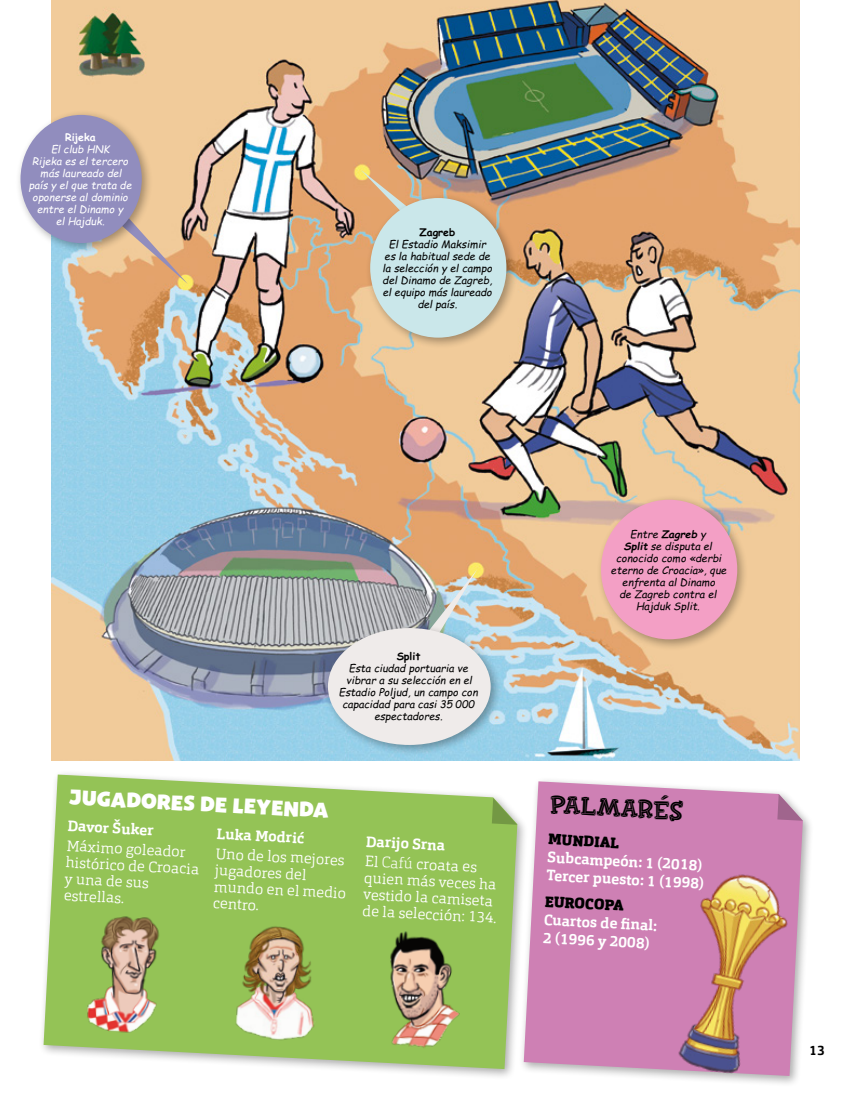
<style>
.page{position:relative;width:851px;height:1106px;background:#fff}
.page>*{position:absolute;margin:0;border:0;box-sizing:border-box;transform-origin:0 0}
._8_1_titulo_datos{font:700 27px "Fink";color:#000}
.t1{font:21px "Bango Pro";color:#fff}
._7_2_texto_jugadores{font:300 15px/16.5px "Orgon Slab";color:#fff}
._9_1_txt_PALMARES{font:700 15px/18px "Orgon Slab";color:#fff}
._7_2_texto_jugadores-2{font:700 15px "Orgon Slab";color:#fff}
._9_1_txt_PALMARES-2{font:900 15px "Orgon Slab";color:#000}
.t2{font:700 13.5px "Orgon Slab";color:#000}
._6_1_bocadillo_mapa{font:italic 10.5px/12px "Comic Sans Pro";color:#000;text-align:center}
._6_1_bocadillo_mapa-2{font:italic 10.5px/12px "Comic Sans Pro";color:#fff;text-align:center}
._6_1_bocadillo_mapa-3{font:700 10.5px "Comic Sans Pro";color:#000}
._6_1_bocadillo_mapa-4{font:700 10.5px "Comic Sans Pro";color:#fff}
.s1{font-weight:700}
.s2{font-weight:200}
</style>
<div class="page">
<div style="left:38px;top:769px;width:490px;height:311px;background:#000;opacity:.33"></div>
<svg style="left:44px;top:774px;width:473px;height:295px;background:#a0c96b"></svg>
<svg style="left:491px;top:798px;width:26px;height:26px"></svg>
<img style="left:382px;top:930px;width:86px;height:123px">
<img style="left:228px;top:921px;width:96px;height:124px">
<img style="left:81px;top:912px;width:86px;height:125px">
<img style="left:51px;top:0;width:748px;height:760px">
<div style="left:518px;top:776px;width:296px;height:311px;background:#000;opacity:.33"></div>
<svg style="left:523px;top:781px;width:279px;height:295px;background:#d28dbb"></svg>
<svg style="left:777px;top:794px;width:25px;height:26px"></svg>
<svg style="left:72px;top:154px;width:116px;height:130px;background:#e6b989"></svg>
<img style="left:401px;top:569px;width:76px;height:53px">
<svg style="left:360px;top:169px;width:74px;height:77px;background:#d1a376"></svg>
<img style="left:658px;top:861px;width:142px;height:222px">
<div style="left:15px;top:109px;width:138px;height:146px;background:#000;opacity:.33"></div>
<div style="left:21px;top:115px;width:121px;height:128px;background:#918dbe;border-radius:50%"></div>
<div style="left:595px;top:494px;width:153px;height:156px;background:#000;opacity:.33"></div>
<div style="left:601px;top:500px;width:136px;height:139px;background:#f39fc5;border-radius:50%"></div>
<div style="left:364px;top:193px;width:153px;height:156px;background:#000;opacity:.33"></div>
<div style="left:370px;top:198px;width:136px;height:140px;background:#cae7ea;border-radius:50%"></div>
<div style="left:322px;top:622px;width:180px;height:134px;background:#000;opacity:.33"></div>
<div style="left:328px;top:628px;width:162px;height:117px;background:#efebea;border-radius:50%"></div>
<p class="_6_1_bocadillo_mapa-4" style="left:65px;top:130px;width:32px">Rijeka</p>
<p class="_6_1_bocadillo_mapa-2" style="left:29px;top:143px;width:105px">El club HNK<br>Rijeka es el tercero más laureado del país y el que trata de oponerse al dominio entre el Dinamo y<br>el Hajduk.</p>
<p class="_6_1_bocadillo_mapa-3" style="left:419px;top:224px;width:37px">Zagreb</p>
<p class="_6_1_bocadillo_mapa" style="left:382px;top:238px;width:111px">El Estadio Maksimir es la habitual sede de la selección y el campo del Dinamo de Zagreb, el equipo más laureado del país.</p>
<p class="_6_1_bocadillo_mapa-3" style="left:396px;top:648px;width:25px">Split</p>
<p class="_6_1_bocadillo_mapa" style="left:339px;top:662px;width:141px">Esta ciudad portuaria ve vibrar a su selección en el<br>Estadio Poljud, un campo con capacidad para casi 35 000 espectadores.</p>
<p class="_6_1_bocadillo_mapa" style="left:611px;top:527px;width:117px">Entre <span class="s1">Zagreb</span> y<br><span class="s1">Split</span> se disputa el conocido como «derbi eterno de Croacia», que enfrenta al Dinamo<br>de Zagreb contra el<br>Hajduk Split.</p>
<h2 class="t1" style="left:70px;top:784px;width:261px;rotate:3deg">JUGADORES DE LEYENDA</h2>
<p class="_8_1_titulo_datos" style="left:551px;top:786px;width:135px;rotate:3deg">PALMARÉS</p>
<p class="_9_1_txt_PALMARES-2" style="left:548px;top:829px;width:72px;rotate:3deg">MUNDIAL</p>
<p class="_9_1_txt_PALMARES" style="left:547px;top:848px;width:157px;rotate:3deg">Subcampeón: 1 (2018)</p>
<p class="_9_1_txt_PALMARES" style="left:546px;top:866px;width:159px;rotate:3deg">Tercer puesto: 1 (1998)</p>
<p class="_9_1_txt_PALMARES-2" style="left:545px;top:892px;width:80px;rotate:3deg">EUROCOPA</p>
<p class="_9_1_txt_PALMARES" style="left:544px;top:910px;width:115px;rotate:3deg">Cuartos de fi nal:<br>2 (1996 y 2008)</p>
<p class="_7_2_texto_jugadores-2" style="left:68px;top:816px;width:88px;rotate:3deg">Davor Šuker</p>
<p class="_7_2_texto_jugadores" style="left:67px;top:837px;width:135px;rotate:3deg">Máximo goleador histórico de Croacia y una de sus estrellas.</p>
<p class="_7_2_texto_jugadores-2" style="left:217px;top:823px;width:89px;rotate:3deg">Luka Modrić</p>
<p class="_7_2_texto_jugadores" style="left:216px;top:845px;width:134px;rotate:3deg">Uno de los mejores jugadores del mundo en el medio centro.</p>
<p class="_7_2_texto_jugadores-2" style="left:366px;top:831px;width:81px;rotate:3deg">Darijo Srna</p>
<p class="_7_2_texto_jugadores" style="left:365px;top:852px;width:136px;rotate:3deg">El <span class="s2">Cafú</span> croata es quien más veces ha vestido la camiseta de la selección: 134.</p>
<p class="t2" style="left:809px;top:1041px;width:17px">13</p>
</div>
